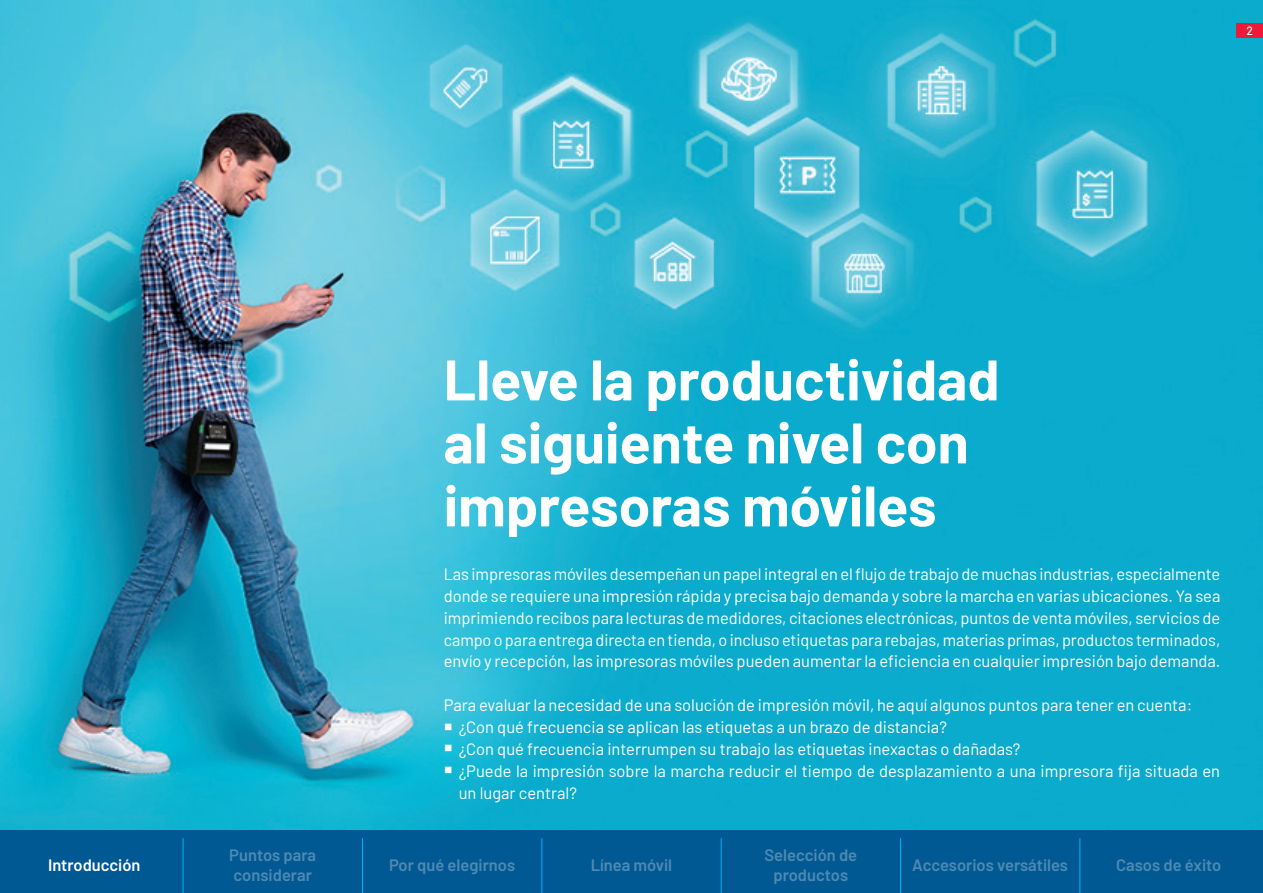
<style>
.page{position:relative;width:1263px;height:893px;background:#fff}
.page>*{position:absolute;margin:0;border:0;box-sizing:border-box;transform-origin:0 0}
.chapter_name{font:700 57px/63px "Barlow";color:#fff}
.content01{font:16.5px/21.8px "Barlow";color:#fff;text-align:justify}
.navigation_none{font:600 16.5px/19.8px "Barlow";color:#4f8ab3}
.navigation{font:600 16.5px "Barlow";color:#fff}
.t1{font:500 12px "Barlow";color:#fff}
</style>
<div class="page">
<img style="left:0;top:0;width:1263px;height:830px">
<div style="left:0;top:830px;width:1263px;height:63px;background:#015993"></div>
<div style="left:1237px;top:23px;width:26px;height:15px;background:#ed1a37"></div>
<hr style="left:183px;top:838px;width:1px;height:55px;background:#00aeef">
<hr style="left:362px;top:838px;width:1px;height:55px;background:#00aeef">
<hr style="left:541px;top:838px;width:1px;height:55px;background:#00aeef">
<hr style="left:721px;top:838px;width:1px;height:55px;background:#00aeef">
<hr style="left:900px;top:838px;width:1px;height:55px;background:#00aeef">
<hr style="left:1079px;top:838px;width:1px;height:55px;background:#00aeef">
<svg style="left:445px;top:723px;width:6px;height:7px"></svg>
<svg style="left:445px;top:745px;width:6px;height:7px"></svg>
<svg style="left:445px;top:767px;width:6px;height:6px"></svg>
<p class="t1" style="left:1246px;top:22px;width:8px">2</p>
<p class="chapter_name" style="left:444px;top:344px;width:557px">Lleve la productividad al siguiente nivel con impresoras móviles</p>
<p class="content01" style="left:444px;top:562px;width:778px">Las impresoras móviles desempeñan un papel integral en el flujo de trabajo de muchas industrias, especialmente donde se requiere una impresión rápida y precisa bajo demanda y sobre la marcha en varias ubicaciones. Ya sea imprimiendo recibos para lecturas de medidores, citaciones electrónicas, puntos de venta móviles, servicios de campo o para entrega directa en tienda, o incluso etiquetas para rebajas, materias primas, productos terminados, envío y recepción, las impresoras móviles pueden aumentar la eficiencia en cualquier impresión bajo demanda.</p>
<p class="content01" style="left:444px;top:693px;width:750px">Para evaluar la necesidad de una solución de impresión móvil, he aquí algunos puntos para tener en cuenta:</p>
<p class="content01" style="left:459px;top:715px;width:490px">¿Con qué frecuencia se aplican las etiquetas a un brazo de distancia?</p>
<p class="content01" style="left:459px;top:737px;width:563px">¿Con qué frecuencia interrumpen su trabajo las etiquetas inexactas o dañadas?</p>
<p class="content01" style="left:459px;top:759px;width:763px">¿Puede la impresión sobre la marcha reducir el tiempo de desplazamiento a una impresora fija situada en un lugar central?</p>
<p class="navigation" style="left:48px;top:853px;width:94px">Introducción</p>
<p class="navigation_none" style="left:229px;top:844px;width:88px">Puntos para considerar</p>
<p class="navigation_none" style="left:389px;top:854px;width:127px">Por qué elegirnos</p>
<p class="navigation_none" style="left:591px;top:854px;width:83px">Línea móvil</p>
<p class="navigation_none" style="left:764px;top:844px;width:94px;text-align:center">Selección de productos</p>
<p class="navigation_none" style="left:912px;top:854px;width:157px">Accesorios versátiles</p>
<p class="navigation_none" style="left:1116px;top:854px;width:107px">Casos de éxito</p>
</div>
